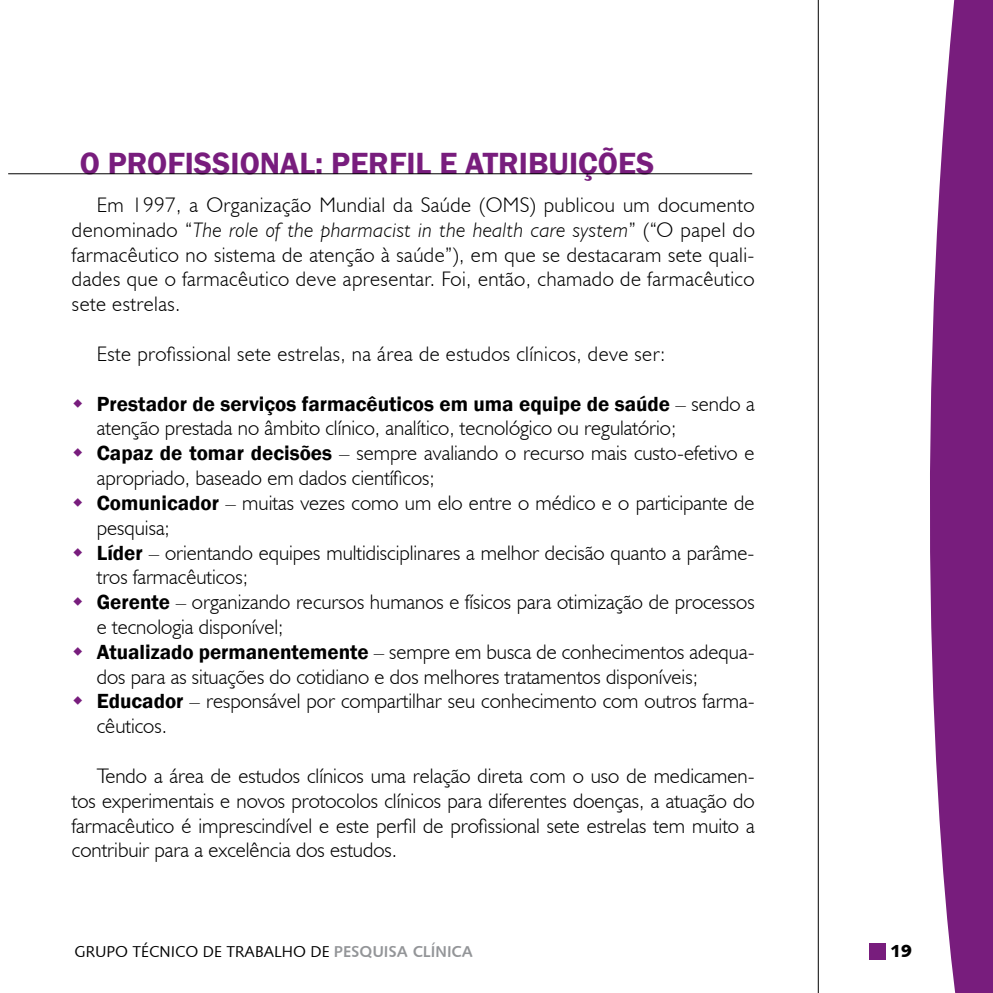
<style>
.page{position:relative;width:993px;height:993px;background:#fff}
.page>*{position:absolute;margin:0;border:0;box-sizing:border-box;transform-origin:0 0}
.t1{font:600 31.5px "Franklin Gothic";color:#781d7d}
.t2{font:300 21px/24.8px "Humanist 521 BT";color:#000;text-align:justify}
.t3{font:300 21px "Humanist 521 BT";letter-spacing:.02em;color:#000}
.t4{font:600 21px "Franklin Gothic";color:#000}
.t5{font:17.5px "Humanist 531 BT Black A";color:#000}
.t6{font:15.75px "Humanist 531 BT Roman A";color:#000}
.s1{font-style:italic}
.s2{font-family:"Humanist 521 BT";font-weight:300}
.s3{font-family:"Franklin Gothic";font-weight:600}
.s4{font-family:"Humanist 531 BT Bold A";color:#939598}
</style>
<div class="page">
<hr style="left:817px;top:0;width:1px;height:992px;background:#000">
<svg style="left:930px;top:0;width:62px;height:992px;background:#89398d"></svg>
<div style="left:869px;top:943px;width:16px;height:16px;background:#781d7d"></div>
<hr style="left:8px;top:173px;width:744px;height:1px;background:#000">
<h1 class="t1" style="left:80px;top:143px;width:576px">O PROFISSIONAL: PERFIL E ATRIBUIÇÕES</h1>
<p class="t2" style="left:72px;top:192px;width:684px;text-indent:25px">Em 1997, a Organização Mundial da Saúde (OMS) publicou um documento denominado “<span class="s1">The role of the pharmacist in the health care system</span>” (“O papel do farmacêutico no sistema de atenção à saúde”), em que se destacaram sete quali&shy;dades que o farmacêutico deve apresentar. Foi, então, chamado de farmacêutico sete estrelas.</p>
<p class="t3" style="left:97px;top:341px;width:570px">Este profissional sete estrelas, na área de estudos clínicos, deve ser:</p>
<p class="t4" style="left:97px;top:390px;width:659px">Prestador de serviços farmacêuticos em uma equipe de saúde <span class="s2">– sendo a</span></p>
<p class="t2" style="left:97px;top:415px;width:659px;text-align:left">atenção prestada no âmbito clínico, analítico, tecnológico ou regulatório;<br><span class="s3">Capaz de tomar decisões</span> – sempre avaliando o recurso mais custo-efetivo e apropriado, baseado em dados científicos;<br><span class="s3">Comunicador</span> – muitas vezes como um elo entre o médico e o participante de pesquisa;<br><span class="s3">Líder</span> – orientando equipes multidisciplinares a melhor decisão quanto a parâme&shy;tros farmacêuticos;<br><span class="s3">Gerente</span> – organizando recursos humanos e físicos para otimização de processos e tecnologia disponível;<br><span class="s3">Atualizado permanentemente</span> – sempre em busca de conhecimentos adequa&shy;dos para as situações do cotidiano e dos melhores tratamentos disponíveis; <span class="s3">Educador</span> – responsável por compartilhar seu conhecimento com outros farma&shy;cêuticos.</p>
<p class="t2" style="left:72px;top:762px;width:684px;text-indent:25px">Tendo a área de estudos clínicos uma relação direta com o uso de medicamen&shy;tos experimentais e novos protocolos clínicos para diferentes doenças, a atuação do farmacêutico é imprescindível e este perfil de profissional sete estrelas tem muito a contribuir para a excelência dos estudos.</p>
<p class="t6" style="left:74px;top:940px;width:400px">GRUPO TÉCNICO DE TRABALHO DE <span class="s4">PESQUISA CLÍNICA</span></p>
<p class="t5" style="left:889px;top:939px;width:23px">19</p>
</div>
